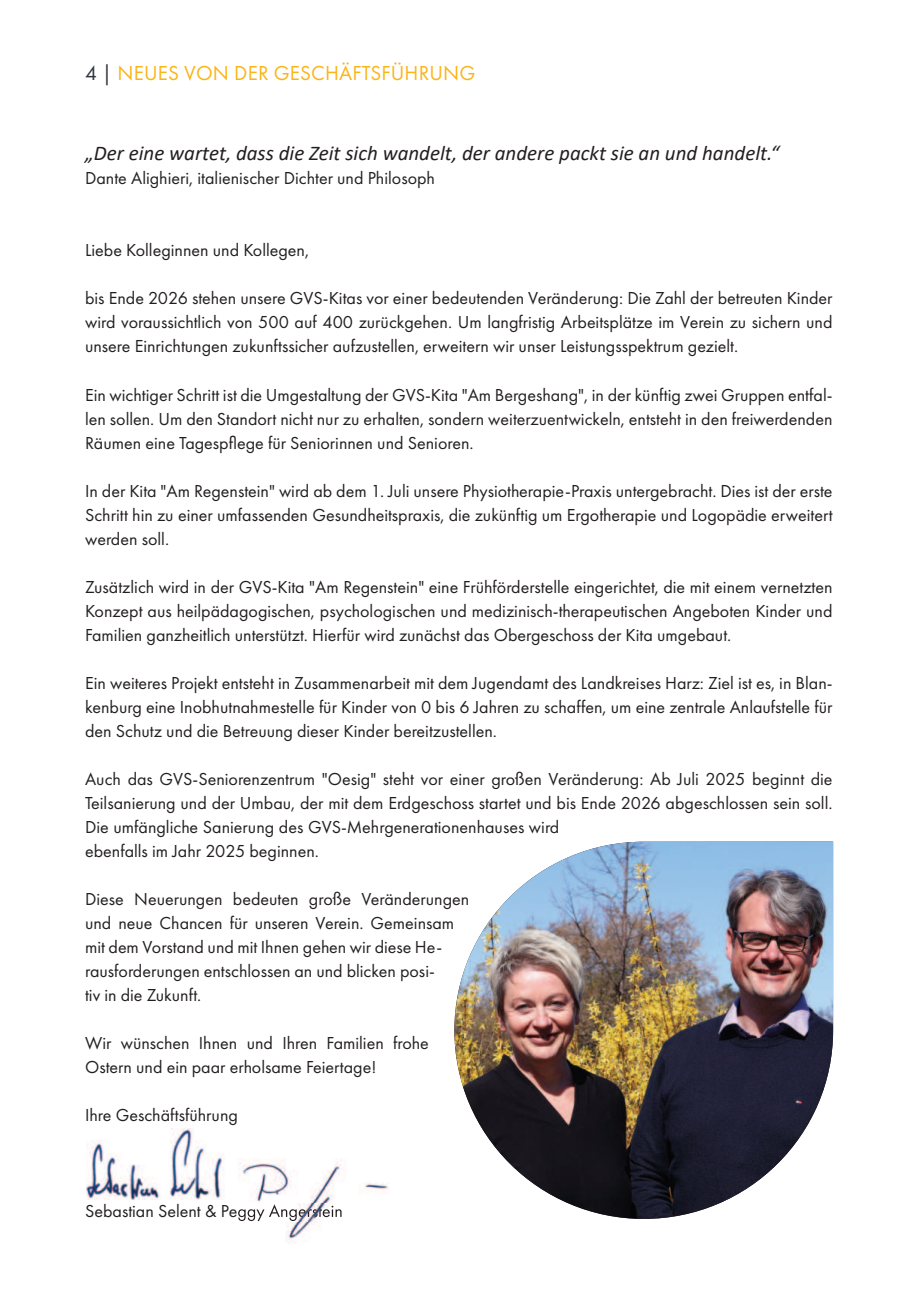
<style>
.page{position:relative;width:919px;height:1289px;background:#fff}
.page>*{position:absolute;margin:0;border:0;box-sizing:border-box;transform-origin:0 0}
.t1{font:italic 21px "Calibri";color:#231f20}
.t2{font:21px "Futura PT";letter-spacing:.01em;color:#fbb416}
.t3{font:18px/24px "Futura PT";color:#231f20;text-align:justify}
.s1{color:#30343e}
</style>
<div class="page">
<img style="left:454px;top:841px;width:379px;height:377px">
<img style="left:86px;top:1128px;width:137px;height:71px">
<img style="left:239px;top:1159px;width:150px;height:84px">
<img style="left:238px;top:1203px;width:103px;height:17px">
<p class="t2" style="left:85px;top:62px;width:392px"><span class="s1">4 |</span> NEUES VON DER GESCHÄFTSFÜHRUNG</p>
<p class="t1" style="left:85px;top:146px;width:695px">ÑDer eine wartet, dass die Zeit sich wandelt, der andere packt sie an und handelt.ì</p>
<p class="t3" style="left:85px;top:167px;width:351px">Dante Alighieri, italienischer Dichter und Philosoph</p>
<p class="t3" style="left:85px;top:239px;width:225px">Liebe Kolleginnen und Kollegen,</p>
<p class="t3" style="left:85px;top:287px;width:749px">bis Ende 2026 stehen unsere GVS-Kitas vor einer bedeutenden Veränderung: Die Zahl der betreuten Kinder wird voraussichtlich von 500 auf 400 zurückgehen. Um langfristig Arbeitsplätze im Verein zu sichern und unsere Einrichtungen zukunftssicher aufzustellen, erweitern wir unser Leistungsspektrum gezielt.</p>
<p class="t3" style="left:85px;top:383px;width:748px">Ein wichtiger Schritt ist die Umgestaltung der GVS-Kita "Am Bergeshang", in der künftig zwei Gruppen entfal&shy;len sollen. Um den Standort nicht nur zu erhalten, sondern weiterzuentwickeln, entsteht in den freiwerdenden Räumen eine Tagespflege für Seniorinnen und Senioren.</p>
<p class="t3" style="left:85px;top:479px;width:748px">In der Kita "Am Regenstein" wird ab dem 1. Juli unsere Physiotherapie-Praxis untergebracht. Dies ist der erste Schritt hin zu einer umfassenden Gesundheitspraxis, die zukünftig um Ergotherapie und Logopädie erweitert werden soll.</p>
<p class="t3" style="left:85px;top:575px;width:749px">Zusätzlich wird in der GVS-Kita "Am Regenstein" eine Frühförderstelle eingerichtet, die mit einem vernetzten Konzept aus heilpädagogischen, psychologischen und medizinisch-therapeutischen Angeboten Kinder und Familien ganzheitlich unterstützt. Hierfür wird zunächst das Obergeschoss der Kita umgebaut.</p>
<p class="t3" style="left:85px;top:671px;width:749px">Ein weiteres Projekt entsteht in Zusammenarbeit mit dem Jugendamt des Landkreises Harz: Ziel ist es, in Blan&shy;kenburg eine Inobhutnahmestelle für Kinder von 0 bis 6 Jahren zu schaffen, um eine zentrale Anlaufstelle für den Schutz und die Betreuung dieser Kinder bereitzustellen.</p>
<p class="t3" style="left:85px;top:767px;width:749px;text-align:left">Auch das GVS-Seniorenzentrum "Oesig" steht vor einer großen Veränderung: Ab Juli 2025 beginnt die Teilsanierung und der Umbau, der mit dem Erdgeschoss startet und bis Ende 2026 abgeschlossen sein soll.<br>Die umfängliche Sanierung des GVS-Mehrgenerationenhauses wird<br>ebenfalls im Jahr 2025 beginnen.</p>
<p class="t3" style="left:85px;top:887px;width:386px;text-align:left">Diese Neuerungen bedeuten große Veränderungen und neue Chancen für unseren Verein. Gemeinsam mit dem Vorstand und mit Ihnen gehen wir diese He&shy;rausforderungen entschlossen an und blicken posi-<br>tiv in die Zukunft.</p>
<p class="t3" style="left:85px;top:1031px;width:345px">Wir wünschen Ihnen und Ihren Familien frohe<br>Ostern und ein paar erholsame Feiertage!</p>
<p class="t3" style="left:85px;top:1103px;width:154px">Ihre Geschäftsführung</p>
<p class="t3" style="left:85px;top:1199px;width:259px">Sebastian Selent &amp; Peggy Angerstein</p>
</div>
